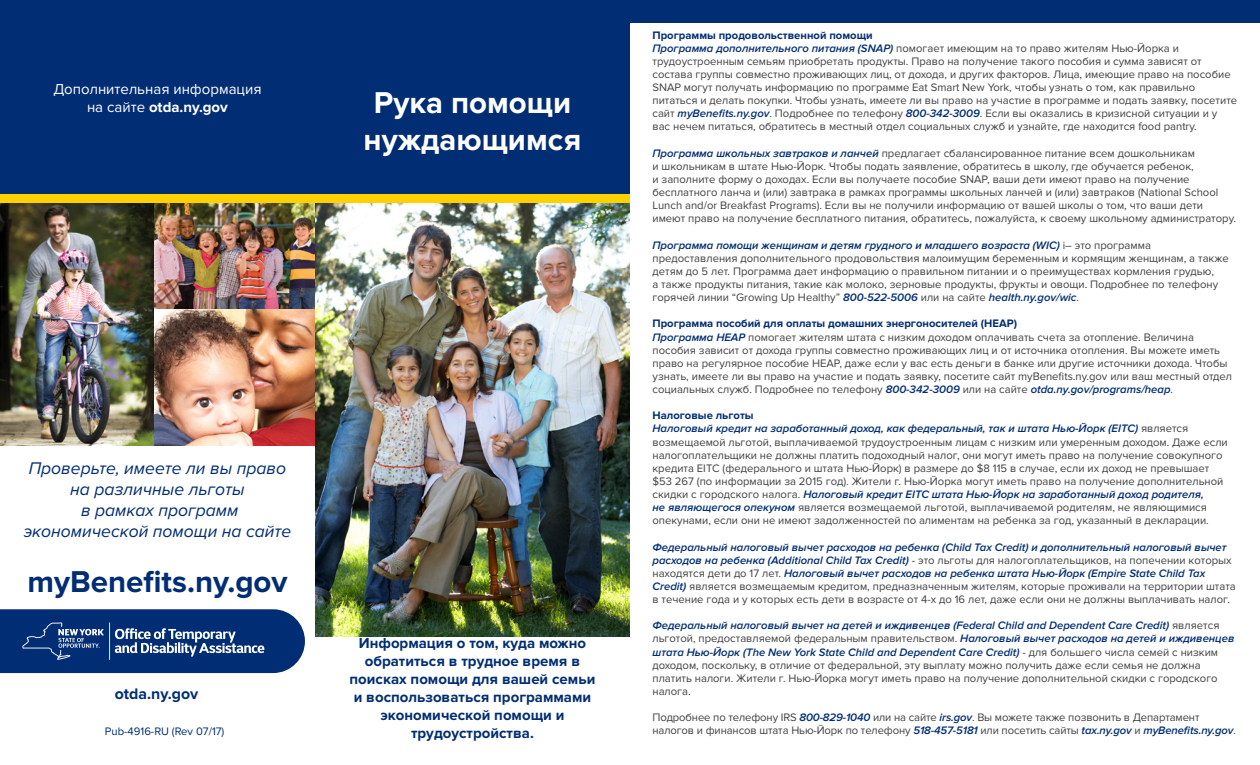
<style>
.page{position:relative;width:1260px;height:765px;background:#fff}
.page>*{position:absolute;margin:0;border:0;box-sizing:border-box;transform-origin:0 0}
.t1{font:700 31.25px/37.5px "Proxima Nova";color:#fff;text-align:center}
.t2{font:700 31.25px "Proxima Nova";color:#002d73}
.t3{font:italic 17.5px/21px "Proxima Nova";color:#002d73;text-align:center}
.t4{font:700 15.88px "Proxima Nova";color:#002d73}
.t5{font:700 15px/18px "Proxima Nova";color:#002d73;text-align:center}
.t6{font:15px/18px "Proxima Nova";color:#fff;text-align:center}
.t7{font:11.25px/13.1px "Proxima Nova";color:#414042}
.t8{font:11.25px "Proxima Nova";color:#002d73}
.s1{font-weight:700}
.s2{font-weight:700;color:#002d73}
.s3{font-weight:600;font-style:italic;color:#002d73}
</style>
<div class="page">
<div style="left:0;top:0;width:630px;height:195px;background:#002d73"></div>
<div style="left:630px;top:0;width:630px;height:22px;background:#002d73"></div>
<svg style="left:0;top:609px;width:305px;height:64px;background:#1d4583"></svg>
<div style="left:0;top:194px;width:630px;height:9px;background:#ffd100"></div>
<img style="left:0;top:203px;width:315px;height:242px">
<img style="left:315px;top:203px;width:315px;height:433px">
<h3 class="t6" style="left:53px;top:80px;width:210px">Дополнительная информация на сайте <span class="s1">otda.ny.gov</span></h3>
<h1 class="t1" style="left:364px;top:84px;width:219px">Рука помощи нуждающимся</h1>
<h2 class="t3" style="left:24px;top:458px;width:269px">Проверьте, имеете ли вы право на различные льготы<br>в рамках программ экономической помощи на сайте</h2>
<h1 class="t2" style="left:27px;top:564px;width:262px">myBenefits.ny.gov</h1>
<h3 class="t4" style="left:115px;top:685px;width:85px">otda.ny.gov</h3>
<p class="t8" style="left:105px;top:724px;width:121px">Pub-4916-RU (Rev 07/17)</p>
<h3 class="t5" style="left:350px;top:635px;width:247px">Информация о том, куда можно обратиться в трудное время в поисках помощи для вашей семьи и воспользоваться программами экономической помощи и трудоустройства.</h3>
<p class="t7" style="left:652px;top:28px;width:586px"><span class="s2">Программы продовольственной помощи<br></span><span class="s3">Программа дополнительного питания (SNAP)</span> помогает имеющим на то право жителям Нью-Йорка и трудоустроенным семьям приобретать продукты. Право на получение такого пособия и сумма зависят от состава группы совместно проживающих лиц, от дохода, и других факторов. Лица, имеющие право на пособие SNAP могут получать информацию по программе Eat Smart New York, чтобы узнать о том, как правильно питаться и делать покупки. Чтобы узнать, имеете ли вы право на участие в программе и подать заявку, посетите сайт <span class="s3">myBenefits.ny.gov</span>. Подробнее по телефону <span class="s3">800-342-3009</span>. Если вы оказались в кризисной ситуации и у вас нечем питаться, обратитесь в местный отдел социальных служб и узнайте, где находится food pantry.</p>
<p class="t7" style="left:652px;top:147px;width:585px"><span class="s3">Программа школьных завтраков и ланчей</span> предлагает сбалансированное питание всем дошкольникам<br>и школьникам в штате Нью-Йорк. Чтобы подать заявление, обратитесь в школу, где обучается ребенок,<br>и заполните форму о доходах. Если вы получаете пособие SNAP, ваши дети имеют право на получение бесплатного ланча и (или) завтрака в рамках программы школьных ланчей и (или) завтраков (National School Lunch and/or Breakfast Programs). Если вы не получили информацию от вашей школы о том, что ваши дети имеют право на получение бесплатного питания, обратитесь, пожалуйста, к своему школьному администратору.</p>
<p class="t7" style="left:652px;top:238px;width:578px"><span class="s3">Программа помощи женщинам и детям грудного и младшего возраста (WIC)</span> i– это программа предоставления дополнительного продовольствия малоимущим беременным и кормящим женщинам, а также детям до 5 лет. Программа дает информацию о правильном питании и о преимуществах кормления грудью,<br>а также продукты питания, такие как молоко, зерновые продукты, фрукты и овощи. Подробнее по телефону горячей линии “Growing Up Healthy” <span class="s3">800-522-5006</span> или на сайте <span class="s3">health.ny.gov/wic</span>.</p>
<p class="t7" style="left:652px;top:317px;width:581px"><span class="s2">Программа пособий для оплаты домашних энергоносителей (НЕАР)<br></span><span class="s3">Программа HEAP</span> помогает жителям штата с низким доходом оплачивать счета за отопление. Величина пособия зависит от дохода группы совместно проживающих лиц и от источника отопления. Вы можете иметь право на регулярное пособие НЕАР, даже если у вас есть деньги в банке или другие источники дохода. Чтобы узнать, имеете ли вы право на участие и подать заявку, посетите сайт myBenefits.ny.gov или ваш местный отдел социальных служб. Подробнее по телефону <span class="s3">800-342-3009</span> или на сайте <span class="s3">otda.ny.gov/programs/heap</span>.</p>
<p class="t7" style="left:652px;top:409px;width:577px"><span class="s2">Налоговые льготы<br></span><span class="s3">Налоговый кредит на заработанный доход, как федеральный, так и штата Нью-Йорк (EITC)</span> является возмещаемой льготой, выплачиваемой трудоустроенным лицам с низким или умеренным доходом. Даже если налогоплательщики не должны платить подоходный налог, они могут иметь право на получение совокупного кредита EITC (федерального и штата Нью-Йорк) в размере до $8 115 в случае, если их доход не превышает $53 267 (по информации за 2015 год). Жители г. Нью-Йорка могут иметь право на получение дополнительной скидки с городского налога. <span class="s3">Налоговый кредит EITC штата Нью-Йорк на заработанный доход родителя,<br>не являющегося опекуном</span> является возмещаемой льготой, выплачиваемой родителям, не являющимися опекунами, если они не имеют задолженностей по алиментам на ребенка за год, указанный в декларации.</p>
<p class="t7" style="left:652px;top:540px;width:585px"><span class="s3">Федеральный налоговый вычет расходов на ребенка (Child Tax Credit) и дополнительный налоговый вычет расходов на ребенка (Additional Child Tax Credit)</span> - это льготы для налогоплательщиков, на попечении которых находятся дети до 17 лет. <span class="s3">Налоговый вычет расходов на ребенка штата Нью-Йорк (Empire State Child Tax Credit)</span> является возмещаемым кредитом, предназначенным жителям, которые проживали на территории штата в течение года и у которых есть дети в возрасте от 4-х до 16 лет, даже если они не должны выплачивать налог.</p>
<p class="t7" style="left:652px;top:619px;width:583px"><span class="s3">Федеральный налоговый вычет на детей и иждивенцев (Federal Child and Dependent Care Credit)</span> является льготой, предоставляемой федеральным правительством. <span class="s3">Налоговый вычет расходов на детей и иждивенцев штата Нью-Йорк (The New York State Child and Dependent Care Credit)</span> - для большего числа семей с низким доходом, поскольку, в отличие от федеральной, эту выплату можно получить даже если семья не должна платить налоги. Жители г. Нью-Йорка могут иметь право на получение дополнительной скидки с городского налога.</p>
<p class="t7" style="left:652px;top:711px;width:585px">Подробнее по телефону IRS <span class="s3">800-829-1040</span> или на сайте <span class="s3">irs.gov</span>. Вы можете также позвонить в Департамент налогов и финансов штата Нью-Йорк по телефону <span class="s3">518-457-5181</span> или посетить сайты <span class="s3">tax.ny.gov</span> и <span class="s3">myBenefits.ny.gov</span>.</p>
</div>
